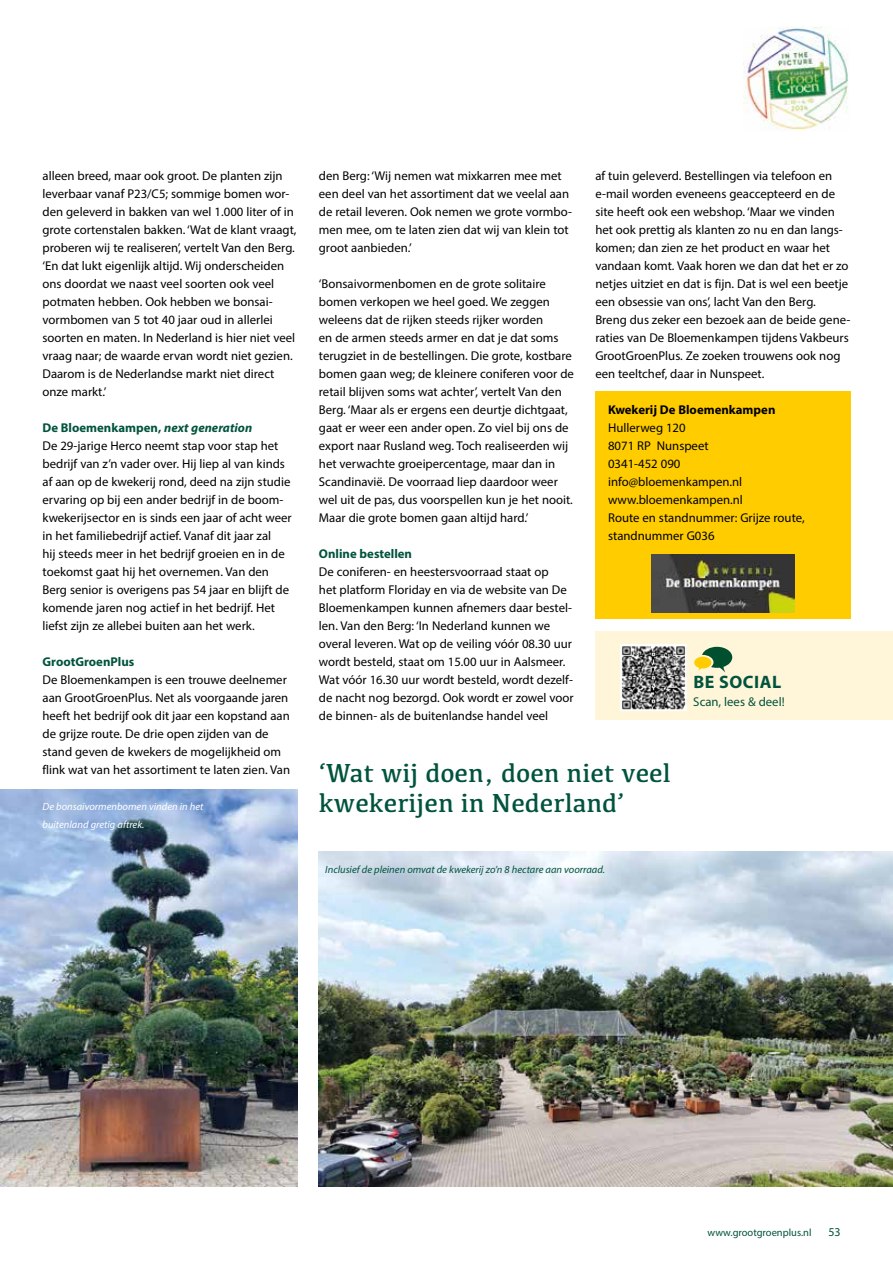
<style>
.page{position:relative;width:893px;height:1263px;background:#fff}
.page>*{position:absolute;margin:0;border:0;box-sizing:border-box;transform-origin:0 0}
.t1{font:27px/30px "Kefa";color:#00533d}
.t2{font:700 18px "Myriad Pro";letter-spacing:.03em;color:#00533d}
.t3{font:12.75px/18px "Myriad Pro";color:#000}
.t4{font:700 12.75px "Myriad Pro";color:#00533d}
.t5{font:700 12.75px "Myriad Pro";color:#000}
.t6{font:12.75px "Myriad Pro";color:#00533d}
.t7{font:12px "Myriad Pro";color:#00533d}
.t8{font:italic 10.5px "Myriad Pro";color:#00533d}
.t9{font:italic 10.5px/18px "Myriad Pro";color:#fff}
.t10{font:10.5px "Myriad Pro";color:#00533d}
.s1{font-weight:700;color:#00533d}
.s2{font-weight:700;font-style:italic;color:#00533d}
</style>
<div class="page">
<img style="left:744px;top:26px;width:104px;height:105px">
<div style="left:595px;top:391px;width:255px;height:228px;background:#fc0"></div>
<img style="left:0;top:789px;width:298px;height:397px">
<img style="left:319px;top:851px;width:574px;height:335px">
<img style="left:651px;top:555px;width:143px;height:58px">
<div style="left:595px;top:631px;width:298px;height:89px;background:#fff5d8"></div>
<img style="left:621px;top:644px;width:65px;height:66px">
<svg style="left:694px;top:647px;width:38px;height:25px"></svg>
<p class="t3" style="left:43px;top:167px;width:256px">alleen breed, maar ook groot. De planten zijn leverbaar vanaf P23/C5; sommige bomen wor&shy;den geleverd in bakken van wel 1.000 liter of in grote cortenstalen bakken. ‘Wat de klant vraagt, proberen wij te realiseren’, vertelt Van den Berg. ‘En dat lukt eigenlijk altijd. Wij onderscheiden ons doordat we naast veel soorten ook veel potmaten hebben. Ook hebben we bonsai&shy;vormbomen van 5 tot 40 jaar oud in allerlei soorten en maten. In Nederland is hier niet veel vraag naar; de waarde ervan wordt niet gezien.<br>Daarom is de Nederlandse markt niet direct onze markt.’</p>
<p class="t3" style="left:43px;top:419px;width:251px"><span class="s1">De Bloemenkampen,</span> <span class="s2">next generation<br></span>De 29-jarige Herco neemt stap voor stap het bedrijf van z’n vader over. Hij liep al van kinds af aan op de kwekerij rond, deed na zijn studie ervaring op bij een ander bedrijf in de boom&shy;kwekerijsector en is sinds een jaar of acht weer in het familiebedrijf actief. Vanaf dit jaar zal<br>hij steeds meer in het bedrijf groeien en in de toekomst gaat hij het overnemen. Van den Berg senior is overigens pas 54 jaar en blijft de komende jaren nog actief in het bedrijf. Het liefst zijn ze allebei buiten aan het werk.</p>
<p class="t4" style="left:43px;top:653px;width:93px">GrootGroenPlus</p>
<p class="t3" style="left:43px;top:671px;width:249px">De Bloemenkampen is een trouwe deelnemer aan GrootGroenPlus. Net als voorgaande jaren heeft het bedrijf ook dit jaar een kopstand aan de grijze route. De drie open zijden van de stand geven de kwekers de mogelijkheid om flink wat van het assortiment te laten zien. Van</p>
<p class="t9" style="left:43px;top:797px;width:163px">De bonsaivormenbomen vinden in het buitenland gretig aftrek.</p>
<p class="t3" style="left:319px;top:167px;width:254px">den Berg: ‘Wij nemen wat mixkarren mee met een deel van het assortiment dat we veelal aan de retail leveren. Ook nemen we grote vormbo&shy;men mee, om te laten zien dat wij van klein tot groot aanbieden.’</p>
<p class="t3" style="left:319px;top:275px;width:256px">‘Bonsaivormenbomen en de grote solitaire bomen verkopen we heel goed. We zeggen weleens dat de rijken steeds rijker worden<br>en de armen steeds armer en dat je dat soms terugziet in de bestellingen. Die grote, kostbare bomen gaan weg; de kleinere coniferen voor de retail blijven soms wat achter’, vertelt Van den Berg. ‘Maar als er ergens een deurtje dichtgaat, gaat er weer een ander open. Zo viel bij ons de export naar Rusland weg. Toch realiseerden wij het verwachte groeipercentage, maar dan in Scandinavië. De voorraad liep daardoor weer wel uit de pas, dus voorspellen kun je het nooit.<br>Maar die grote bomen gaan altijd hard.’</p>
<p class="t4" style="left:319px;top:546px;width:95px">Online bestellen</p>
<p class="t3" style="left:319px;top:563px;width:256px">De coniferen- en heestersvoorraad staat op<br>het platform Floriday en via de website van De Bloemenkampen kunnen afnemers daar bestel&shy;len. Van den Berg: ‘In Nederland kunnen we overal leveren. Wat op de veiling vóór 08.30 uur wordt besteld, staat om 15.00 uur in Aalsmeer.<br>Wat vóór 16.30 uur wordt besteld, wordt dezelf&shy;de nacht nog bezorgd. Ook wordt er zowel voor de binnen- als de buitenlandse handel veel</p>
<p class="t3" style="left:595px;top:167px;width:257px">af tuin geleverd. Bestellingen via telefoon en e-mail worden eveneens geaccepteerd en de site heeft ook een webshop. ‘Maar we vinden het ook prettig als klanten zo nu en dan langs&shy;komen; dan zien ze het product en waar het vandaan komt. Vaak horen we dan dat het er zo netjes uitziet en dat is fijn. Dat is wel een beetje een obsessie van ons’, lacht Van den Berg.<br>Breng dus zeker een bezoek aan de beide gene&shy;raties van De Bloemenkampen tijdens Vakbeurs GrootGroenPlus. Ze zoeken trouwens ook nog een teeltchef, daar in Nunspeet.</p>
<p class="t5" style="left:608px;top:401px;width:169px">Kwekerij De Bloemenkampen</p>
<p class="t3" style="left:608px;top:419px;width:198px">Hullerweg 120<br>8071 RP Nunspeet<br>0341-452 090 info@bloemenkampen.nl www.bloemenkampen.nl<br>Route en standnummer: Grijze route, standnummer G036</p>
<h2 class="t2" style="left:693px;top:671px;width:89px">BE SOCIAL</h2>
<p class="t6" style="left:693px;top:694px;width:93px">Scan, lees &amp; deel!</p>
<h1 class="t1" style="left:319px;top:757px;width:353px">‘Wat wij doen, doen niet veel kwekerijen in Nederland’</h1>
<p class="t8" style="left:325px;top:863px;width:281px">Inclusief de pleinen omvat de kwekerij zo’n 8 hectare aan voorraad.</p>
<p class="t10" style="left:707px;top:1226px;width:106px">www.grootgroenplus.nl</p>
<p class="t7" style="left:828px;top:1224px;width:14px">53</p>
</div>
